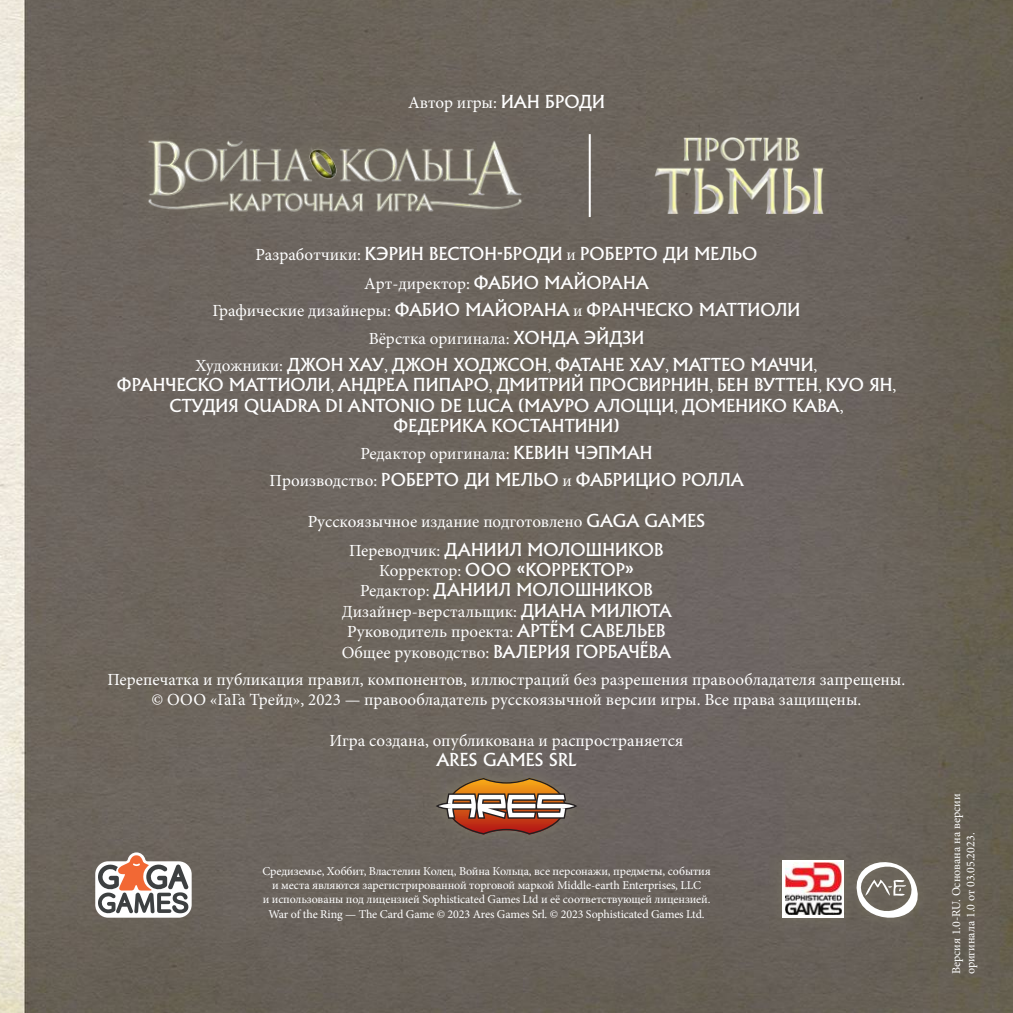
<style>
.page{position:relative;width:1013px;height:1013px;background:#fff}
.page>*{position:absolute;margin:0;border:0;box-sizing:border-box;transform-origin:0 0}
.t1{font:17px/20.4px "Minion Pro";color:#fff;text-align:center}
.t2{font:16px/20.4px "Albertus Nova";letter-spacing:.01em;color:#fff;text-align:center}
.t3{font:12px/14.4px "Minion Pro";letter-spacing:-.01em;color:#fff}
.s1{font-family:"Albertus Nova";font-size:16px}
.s2{font-family:"Minion Pro";font-size:17px}
</style>
<div class="page">
<img style="left:0;top:0;width:1012px;height:1012px">
<div style="left:137px;top:128px;width:396px;height:95px;background:#6c655d"></div>
<img style="left:148px;top:140px;width:374px;height:77px">
<div style="left:643px;top:125px;width:191px;height:101px;background:#6b645d"></div>
<img style="left:611px;top:137px;width:255px;height:77px">
<hr style="left:588px;top:134px;width:2px;height:83px;background:#fff">
<div style="left:424px;top:766px;width:164px;height:80px;background:#6c655e"></div>
<svg style="left:436px;top:778px;width:141px;height:56px"></svg>
<div style="left:770px;top:847px;width:86px;height:83px;background:#6b645c"></div>
<svg style="left:782px;top:860px;width:61px;height:57px"></svg>
<img style="left:785px;top:862px;width:56px;height:52px">
<div style="left:844px;top:849px;width:86px;height:80px;background:#686159"></div>
<svg style="left:843px;top:858px;width:87px;height:60px"></svg>
<svg style="left:95px;top:852px;width:97px;height:65px"></svg>
<p class="t1" style="left:408px;top:92px;width:198px">Автор игры: <span class="s1">ИАН БРОДИ</span></p>
<p class="t2" style="left:255px;top:243px;width:503px"><span class="s2">Разработчики:</span> КЭРИН ВЕСТОН-БРОДИ <span class="s2">и</span> РОБЕРТО ДИ МЕЛЬО</p>
<p class="t1" style="left:364px;top:273px;width:286px">Арт-директор: <span class="s1">ФАБИО МАЙОРАНА</span></p>
<p class="t2" style="left:212px;top:300px;width:589px"><span class="s2">Графические дизайнеры:</span> ФАБИО МАЙОРАНА <span class="s2">и</span> ФРАНЧЕСКО МАТТИОЛИ</p>
<p class="t1" style="left:368px;top:328px;width:277px">Вёрстка оригинала: <span class="s1">ХОНДА ЭЙДЗИ</span></p>
<p class="t2" style="left:117px;top:354px;width:781px"><span class="s2">Художники:</span> ДЖОН ХАУ<span class="s2">,</span> ДЖОН ХОДЖСОН<span class="s2">,</span> ФАТАНЕ ХАУ<span class="s2">,</span> МАТТЕО МАЧЧИ<span class="s2">,<br></span>ФРАНЧЕСКО МАТТИОЛИ<span class="s2">,</span> АНДРЕА ПИПАРО<span class="s2">,</span> ДМИТРИЙ ПРОСВИРНИН<span class="s2">,</span> БЕН ВУТТЕН<span class="s2">,</span> КУО ЯН<span class="s2">, </span>СТУДИЯ QUADRA DI ANTONIO DE LUCA (МАУРО АЛОЦЦИ<span class="s2">,</span> ДОМЕНИКО КАВА<span class="s2">,<br></span>ФЕДЕРИКА КОСТАНТИНИ)</p>
<p class="t1" style="left:360px;top:443px;width:293px">Редактор оригинала: <span class="s1">КЕВИН ЧЭПМАН</span></p>
<p class="t2" style="left:270px;top:470px;width:475px"><span class="s2">Производство:</span> РОБЕРТО ДИ МЕЛЬО <span class="s2">и</span> ФАБРИЦИО РОЛЛА</p>
<p class="t1" style="left:308px;top:511px;width:399px">Русскоязычное издание подготовлено <span class="s1">GAGA GAMES</span></p>
<p class="t2" style="left:349px;top:539px;width:316px"><span class="s2">Переводчик:</span> ДАНИИЛ МОЛОШНИКОВ<br><span class="s2">Корректор:</span> ООО «КОРРЕКТОР»<br><span class="s2">Редактор:</span> ДАНИИЛ МОЛОШНИКОВ</p>
<p class="t1" style="left:341px;top:601px;width:331px">Дизайнер-верстальщик: <span class="s1">ДИАНА МИЛЮТА<br></span>Руководитель проекта: <span class="s1">АРТЁМ САВЕЛЬЕВ<br></span>Общее руководство: <span class="s1">ВАЛЕРИЯ ГОРБАЧЁВА</span></p>
<p class="t1" style="left:107px;top:669px;width:799px">Перепечатка и публикация правил, компонентов, иллюстраций без разрешения правообладателя запрещены. © ООО «ГаГа Трейд», 2023 — правообладатель русскоязычной версии игры. Все права защищены.</p>
<p class="t1" style="left:329px;top:730px;width:355px">Игра создана, опубликована и распространяется</p>
<p class="t2" style="left:436px;top:749px;width:142px">ARES GAMES SRL</p>
<p class="t3" style="left:262px;top:863px;width:450px;text-align:center">Средиземье, Хоббит, Властелин Колец, Война Кольца, все персонажи, предметы, события и места являются зарегистрированной торговой маркой Middle-earth Enterprises, LLC<br>и использованы под лицензией Sophisticated Games Ltd и её соответствующей лицензией.<br>War of the Ring — The Card Game © 2023 Ares Games Srl. © 2023 Sophisticated Games Ltd.</p>
<p class="t3" style="left:949px;top:974px;width:182px;rotate:-90deg">Версия 1.0-RU. Основана на версии оригинала 1.0 от 03.05.2023.</p>
</div>
